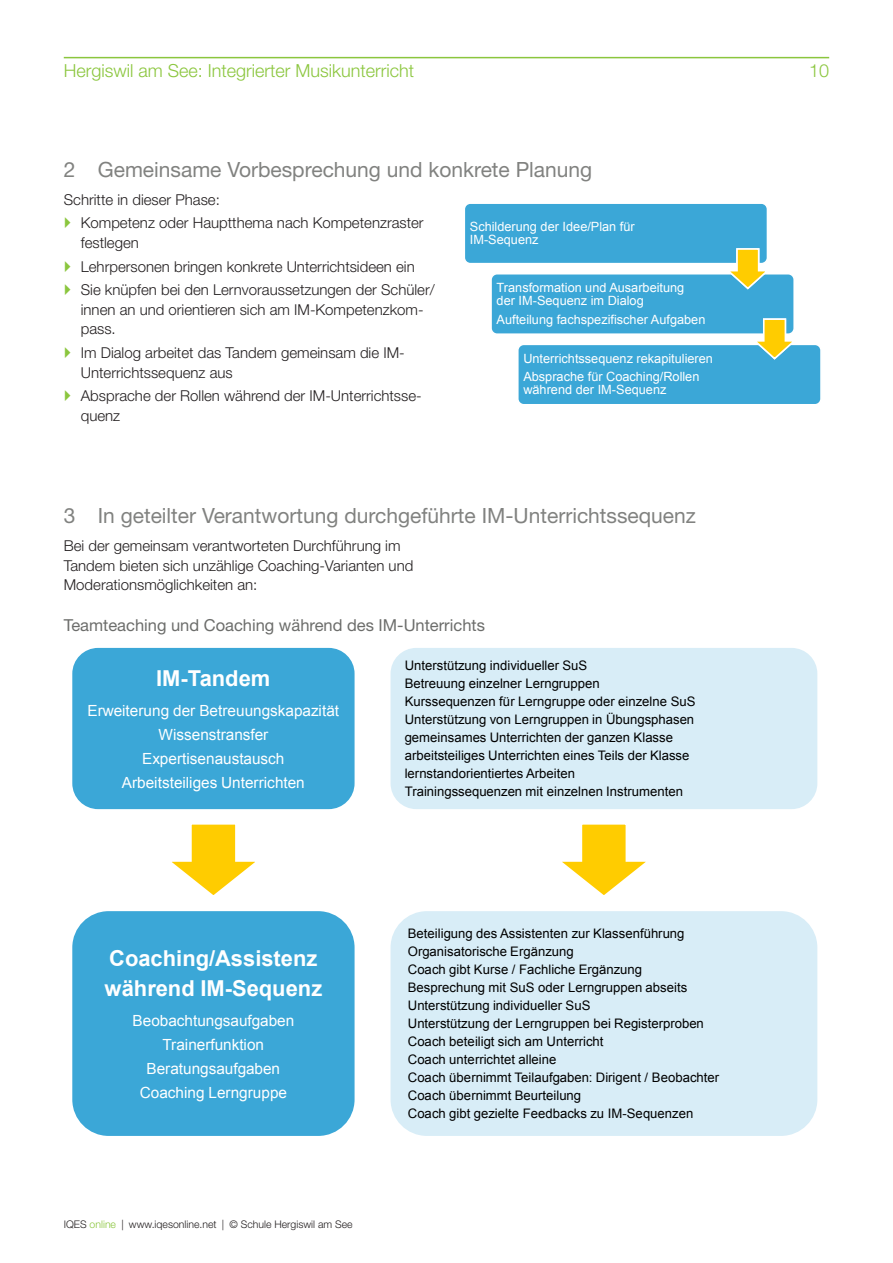
<style>
.page{position:relative;width:893px;height:1263px;background:#fff}
.page>*{position:absolute;margin:0;border:0;box-sizing:border-box;transform-origin:0 0}
.t1{font:700 21.9px/30px "Arial";color:#fff}
.t2{font:21px "Helvetica Neue LT Pro";color:#818280}
.t3{font:300 18px "Helvetica Neue LT Pro";color:#8bc63e}
.Titel_5{font:16.5px "Helvetica Neue LT Pro";color:#6c6d6b}
.t4{font:15.45px "Arial";color:#fff}
.t5{font:15.3px/24.2px "Arial";color:#fff;text-align:center}
.Lauftext_ohne_Einzug{font:300 15px/19.5px "Helvetica Neue LT Pro";color:#231f20}
.t6{font:13.2px/18px "Arial";color:#000}
.t7{font:12.75px/13.2px "Arial";color:#fff}
.t8{font:300 10.5px "Helvetica Neue LT Pro";color:#231f20}
.s1{color:#8bc63e}
</style>
<div class="page">
<hr style="left:64px;top:57px;width:765px;height:1px;background:#8bc63e">
<div style="left:463px;top:202px;width:305px;height:62px;background:#3ba7d7;border:2px solid #fff;border-radius:6px"></div>
<div style="left:490px;top:273px;width:305px;height:62px;background:#3ba7d7;border:2px solid #fff;border-radius:6px"></div>
<div style="left:517px;top:344px;width:305px;height:62px;background:#3ba7d7;border:2px solid #fff;border-radius:6px"></div>
<svg style="left:726px;top:247px;width:46px;height:43px"></svg>
<svg style="left:753px;top:318px;width:45px;height:42px"></svg>
<div style="left:69px;top:645px;width:289px;height:167px;background:#3ba7d7;border:3px solid #fff;border-radius:27px"></div>
<div style="left:69px;top:908px;width:289px;height:231px;background:#3ba7d7;border:3px solid #fff;border-radius:38px"></div>
<svg style="left:172px;top:824px;width:83px;height:71px"></svg>
<div style="left:387px;top:645px;width:434px;height:167px;background:#d8edf7;border:3px solid #fff;border-radius:27px"></div>
<div style="left:387px;top:908px;width:434px;height:231px;background:#d8edf7;border:3px solid #fff;border-radius:38px"></div>
<svg style="left:562px;top:824px;width:84px;height:71px"></svg>
<h3 class="t3" style="left:64px;top:59px;width:352px">Hergiswil am See: Integrierter Musikunterricht</h3>
<h3 class="t3" style="left:809px;top:59px;width:22px">10</h3>
<p class="t2" style="left:64px;top:156px;width:530px">2 Gemeinsame Vorbesprechung und konkrete Planung</p>
<p class="Lauftext_ohne_Einzug" style="left:64px;top:189px;width:158px">Schritte in dieser Phase:</p>
<p class="Lauftext_ohne_Einzug" style="left:81px;top:213px;width:344px">Kompetenz oder Hauptthema nach Kompetenzraster festlegen</p>
<p class="Lauftext_ohne_Einzug" style="left:81px;top:256px;width:335px">Lehrpersonen bringen konkrete Unterrichtsideen ein</p>
<p class="Lauftext_ohne_Einzug" style="left:81px;top:280px;width:355px">Sie knüpfen bei den Lernvoraussetzungen der Schüler/ innen an und orientieren sich am IM-Kompetenzkom&shy;pass.</p>
<p class="Lauftext_ohne_Einzug" style="left:81px;top:343px;width:325px">Im Dialog arbeitet das Tandem gemeinsam die IM-<br>Unterrichtssequenz aus</p>
<p class="Lauftext_ohne_Einzug" style="left:81px;top:386px;width:342px">Absprache der Rollen während der IM-Unterrichtsse&shy;quenz</p>
<p class="t7" style="left:470px;top:220px;width:166px">Schilderung der Idee/Plan für<br>IM-Sequenz</p>
<p class="t7" style="left:497px;top:281px;width:189px">Transformation und Ausarbeitung der IM-Sequenz im Dialog</p>
<p class="t7" style="left:497px;top:313px;width:210px">Aufteilung fachspezifischer Aufgaben</p>
<p class="t7" style="left:523px;top:349px;width:191px;line-height:18.3px">Unterrichtssequenz rekapitulieren<br>Absprache für Coaching/Rollen</p>
<p class="t7" style="left:523px;top:383px;width:145px">während der IM-Sequenz</p>
<p class="t2" style="left:64px;top:503px;width:634px">3 In geteilter Verantwortung durchgeführte IM-Unterrichtssequenz</p>
<p class="Lauftext_ohne_Einzug" style="left:64px;top:536px;width:351px">Bei der gemeinsam verantworteten Durchführung im<br>Tandem bieten sich unzählige Coaching-Varianten und<br>Moderationsmöglichkeiten an:</p>
<p class="Titel_5" style="left:64px;top:615px;width:423px">Teamteaching und Coaching während des IM-Unterrichts</p>
<p class="t1" style="left:156px;top:664px;width:116px">IM-Tandem</p>
<p class="t5" style="left:87px;top:698px;width:253px">Erweiterung der Betreuungskapazität</p>
<p class="t4" style="left:158px;top:724px;width:111px">Wissenstransfer</p>
<p class="t5" style="left:122px;top:747px;width:184px">Expertisenaustausch<br>Arbeitsteiliges Unterrichten</p>
<p class="t1" style="left:104px;top:944px;width:219px">Coaching/Assistenz während IM-Sequenz</p>
<p class="t5" style="left:133px;top:1008px;width:163px">Beobachtungsaufgaben<br>Trainerfunktion<br>Beratungsaufgaben<br>Coaching Lerngruppe</p>
<p class="t8" style="left:64px;top:1218px;width:290px">IQES <span class="s1">online</span> | www.iqesonline.net | © Schule Hergiswil am See</p>
<p class="t6" style="left:405px;top:657px;width:292px">Unterstützung individueller SuS<br>Betreuung einzelner Lerngruppen<br>Kurssequenzen für Lerngruppe oder einzelne SuS Unterstützung von Lerngruppen in Übungsphasen gemeinsames Unterrichten der ganzen Klasse arbeitsteiliges Unterrichten eines Teils der Klasse lernstandorientiertes Arbeiten Trainingssequenzen mit einzelnen Instrumenten</p>
<p class="t6" style="left:408px;top:925px;width:313px">Beteiligung des Assistenten zur Klassenführung Organisatorische Ergänzung<br>Coach gibt Kurse / Fachliche Ergänzung Besprechung mit SuS oder Lerngruppen abseits Unterstützung individueller SuS<br>Unterstützung der Lerngruppen bei Registerproben Coach beteiligt sich am Unterricht<br>Coach unterrichtet alleine<br>Coach übernimmt Teilaufgaben: Dirigent / Beobachter Coach übernimmt Beurteilung<br>Coach gibt gezielte Feedbacks zu IM-Sequenzen</p>
</div>
